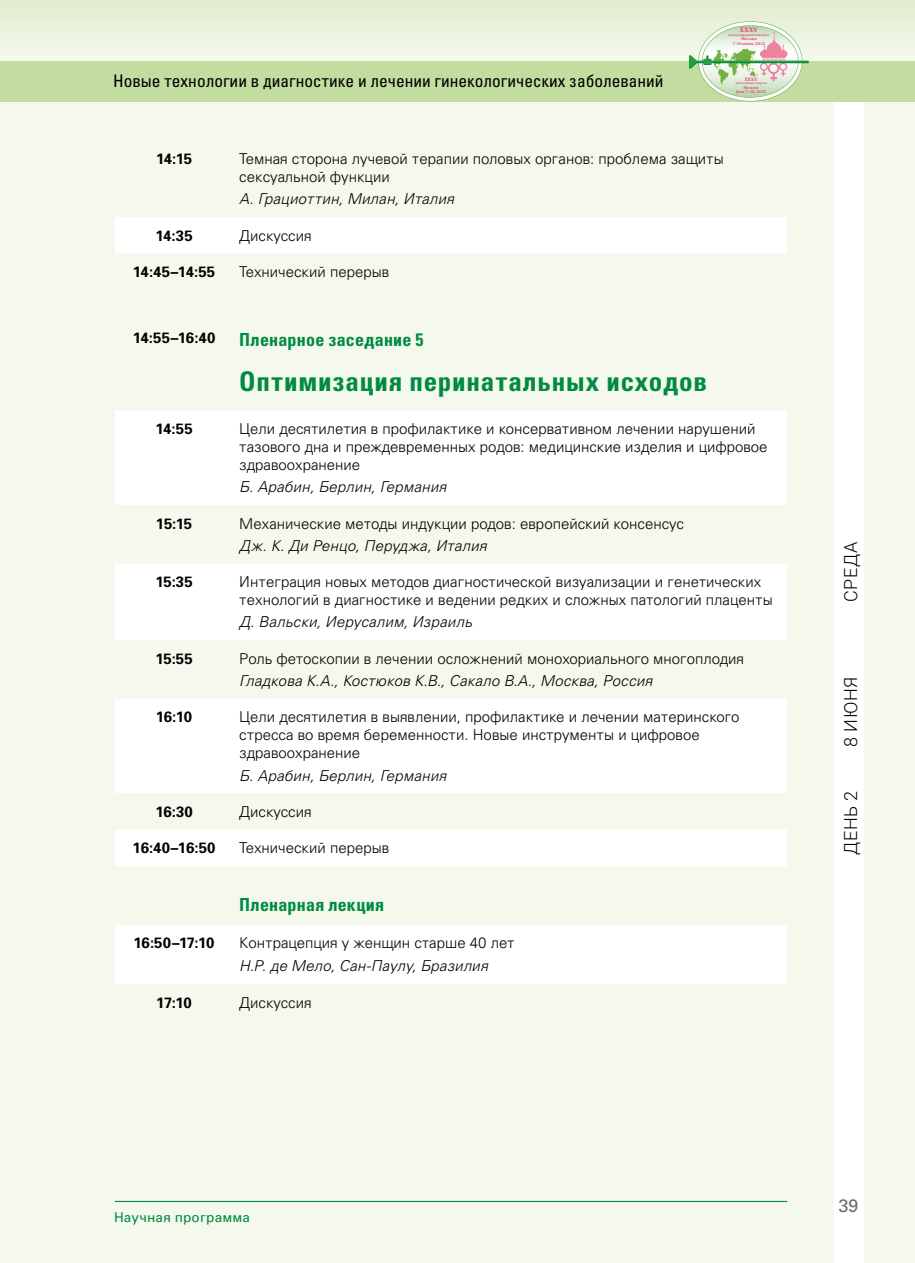
<style>
.page{position:relative;width:915px;height:1263px;background:#fff}
.page>*{position:absolute;margin:0;border:0;box-sizing:border-box;transform-origin:0 0}
.t1{font:700 27px "Partner Condensed";letter-spacing:.03em;color:#008b41}
.t2{font:700 18px "Partner Condensed";letter-spacing:.01em;color:#008b41}
.t3{font:300 18px "Roboto";letter-spacing:.035em;color:#000}
.t4{font:18px "Partner";color:#706f6f}
.t5{font:17.4px "Partner Condensed";color:#000}
.t6{font:300 15px/18px "Partner";color:#000}
.t7{font:italic 300 15px "Partner";letter-spacing:.015em;color:#000}
.t8{font:700 15px "Partner";letter-spacing:-.02em;color:#000}
.t9{font:13.5px "Partner";letter-spacing:.015em;color:#008b41}
.t10{font:700 6.75px "Cambria";color:#e64272}
.t11{font:700 4.8px "Cambria";color:#e64272}
.t12{font:700 4.05px/4.5px "Cambria";letter-spacing:.015em;color:#e64272;text-align:center}
.t13{font:700 3.15px "Cambria";letter-spacing:.035em;color:#e64272}
.t14{font:700 2.85px "Cambria";letter-spacing:.03em;color:#e64272}
</style>
<div class="page">
<div style="left:0;top:86px;width:914px;height:1177px;background:#f4f8ed"></div>
<div style="left:833px;top:85px;width:30px;height:1178px;background:#fff"></div>
<hr style="left:115px;top:1201px;width:672px;height:1px;background:#008b41">
<svg style="left:0;top:0;width:914px;height:61px;background:#eaf2dc"></svg>
<div style="left:0;top:61px;width:914px;height:41px;background:#c3dc9f"></div>
<svg style="left:688px;top:21px;width:120px;height:81px"></svg>
<svg style="left:115px;top:217px;width:672px;height:649px;fill:#fff"></svg>
<div style="left:115px;top:925px;width:672px;height:59px;background:#fff"></div>
<p class="t5" style="left:113px;top:71px;width:551px">Новые технологии в диагностике и лечении гинекологических заболеваний</p>
<p class="t10" style="left:739px;top:25px;width:19px">XXXV</p>
<p class="t13" style="left:728px;top:32px;width:43px">международный конгресс</p>
<p class="t12" style="left:732px;top:36px;width:34px">Москва<br>7–10 июня, 2022</p>
<p class="t11" style="left:744px;top:76px;width:14px">XXХV</p>
<p class="t14" style="left:735px;top:81px;width:33px">International Congress</p>
<p class="t12" style="left:735px;top:85px;width:32px">Moscow<br>June 7–10, 2022</p>
<p class="t8" style="left:156px;top:150px;width:38px">14:15</p>
<p class="t6" style="left:239px;top:150px;width:486px">Темная сторона лучевой терапии половых органов: проблема защиты сексуальной функции</p>
<p class="t7" style="left:239px;top:190px;width:216px">А. Грациоттин, Милан, Италия</p>
<p class="t8" style="left:155px;top:227px;width:39px">14:35</p>
<p class="t6" style="left:239px;top:226px;width:74px">Дискуссия</p>
<p class="t8" style="left:133px;top:263px;width:84px">14:45–14:55</p>
<p class="t6" style="left:239px;top:263px;width:151px">Технический перерыв</p>
<p class="t8" style="left:133px;top:329px;width:84px">14:55–16:40</p>
<p class="t2" style="left:239px;top:328px;width:186px">Пленарное заседание 5</p>
<h1 class="t1" style="left:239px;top:365px;width:469px">Оптимизация перинатальных исходов</h1>
<p class="t8" style="left:155px;top:420px;width:39px">14:55</p>
<p class="t6" style="left:239px;top:420px;width:529px">Цели десятилетия в профилактике и консервативном лечении нарушений тазового дна и преждевременных родов: медицинские изделия и цифровое здравоохранение</p>
<p class="t7" style="left:239px;top:478px;width:208px">Б. Арабин, Берлин, Германия</p>
<p class="t8" style="left:156px;top:515px;width:38px">15:15</p>
<p class="t6" style="left:239px;top:514px;width:446px">Механические методы индукции родов: европейский консенсус</p>
<p class="t7" style="left:239px;top:537px;width:249px">Дж. К. Ди Ренцо, Перуджа, Италия</p>
<p class="t8" style="left:155px;top:573px;width:39px">15:35</p>
<p class="t6" style="left:239px;top:573px;width:534px">Интеграция новых методов диагностической визуализации и генетических технологий в диагностике и ведении редких и сложных патологий плаценты</p>
<p class="t7" style="left:239px;top:613px;width:234px">Д. Вальски, Иерусалим, Израиль</p>
<p class="t8" style="left:155px;top:650px;width:39px">15:55</p>
<p class="t6" style="left:239px;top:649px;width:506px">Роль фетоскопии в лечении осложнений монохориального многоплодия</p>
<p class="t7" style="left:239px;top:672px;width:414px">Гладкова К.А., Костюков К.В., Сакало В.А., Москва, Россия</p>
<p class="t8" style="left:156px;top:708px;width:38px">16:10</p>
<p class="t6" style="left:239px;top:708px;width:501px">Цели десятилетия в выявлении, профилактике и лечении материнского стресса во время беременности. Новые инструменты и цифровое здравоохранение</p>
<p class="t7" style="left:239px;top:767px;width:208px">Б. Арабин, Берлин, Германия</p>
<p class="t8" style="left:155px;top:803px;width:39px">16:30</p>
<p class="t6" style="left:239px;top:803px;width:74px">Дискуссия</p>
<p class="t8" style="left:133px;top:839px;width:84px">16:40–16:50</p>
<p class="t6" style="left:239px;top:839px;width:151px">Технический перерыв</p>
<p class="t2" style="left:239px;top:894px;width:146px">Пленарная лекция</p>
<p class="t8" style="left:133px;top:934px;width:82px">16:50–17:10</p>
<p class="t6" style="left:239px;top:934px;width:277px">Контрацепция у женщин старше 40 лет</p>
<p class="t7" style="left:239px;top:956px;width:250px">Н.Р. де Мело, Сан-Паулу, Бразилия</p>
<p class="t8" style="left:156px;top:994px;width:37px">17:10</p>
<p class="t6" style="left:239px;top:993px;width:74px">Дискуссия</p>
<p class="t3" style="left:837px;top:602px;width:61px;rotate:-90deg">СРЕДА</p>
<p class="t3" style="left:837px;top:747px;width:71px;rotate:-90deg">8 ИЮНЯ</p>
<p class="t3" style="left:837px;top:855px;width:65px;rotate:-90deg">ДЕНЬ 2</p>
<p class="t9" style="left:114px;top:1209px;width:137px">Научная программа</p>
<p class="t4" style="left:838px;top:1195px;width:22px">39</p>
</div>
